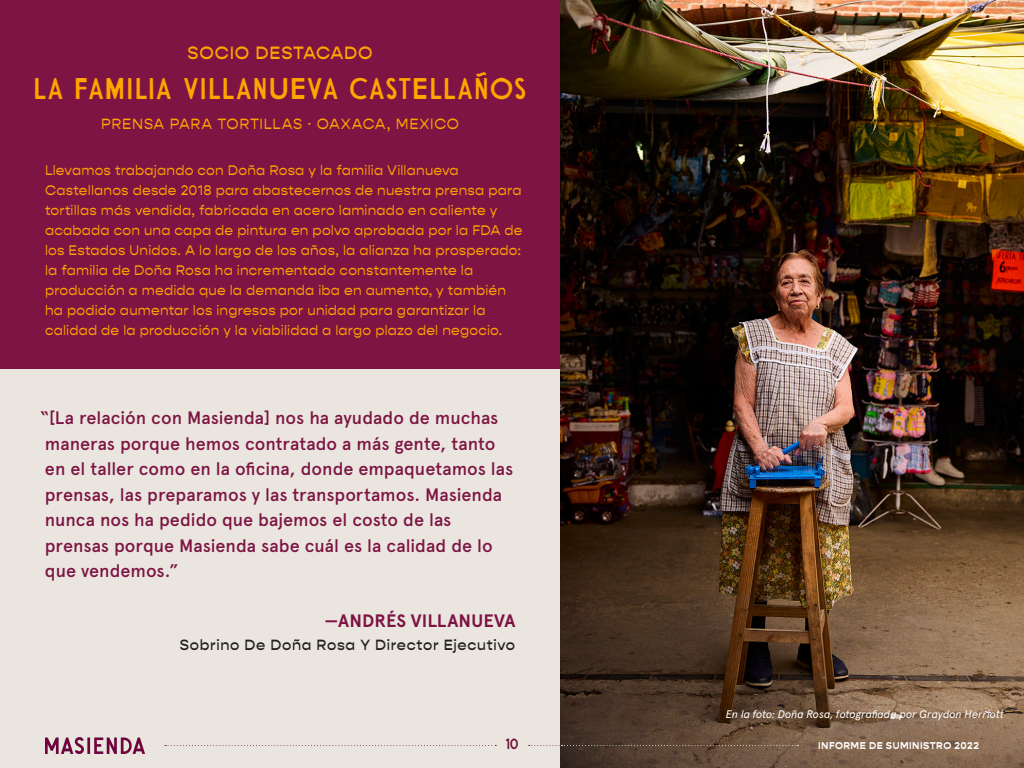
<style>
.page{position:relative;width:1024px;height:768px;background:#eae6df}
.page>*{position:absolute;margin:0;border:0;box-sizing:border-box;transform-origin:0 0}
.t1{font:30px "El Maestro Espanol";letter-spacing:.015em;color:#ffa500}
.t2{font:500 18px/25.5px "Apercu Pro";color:#7d1443}
.t3{font:700 18px "Apercu Pro";letter-spacing:.005em;color:#7d1443}
.t4{font:500 18px "Gopher";letter-spacing:.04em;color:#ffa500}
.t5{font:500 15px "Gopher";letter-spacing:.045em;color:#231f20}
.t6{font:15px "Gopher";letter-spacing:.04em;color:#ffa500}
.t7{font:15px "El Maestro Espanol";color:#73103e}
.t8{font:14px/20px "Gopher";letter-spacing:.015em;color:#ffa500}
.t9{font:italic 11px "Apercu Pro";letter-spacing:-.015em;color:#fff}
.t10{font:700 10px "Gopher";letter-spacing:.05em;color:#fff}
</style>
<div class="page">
<img style="left:45px;top:737px;width:99px;height:16px">
<svg style="left:165px;top:745px;width:331px;height:1px"></svg>
<div style="left:0;top:0;width:592px;height:369px;background:#7d1443"></div>
<img style="left:561px;top:0;width:463px;height:768px">
<svg style="left:529px;top:745px;width:269px;height:1px"></svg>
<p class="t4" style="left:188px;top:42px;width:187px">SOCIO DESTACADO</p>
<p class="t1" style="left:34px;top:72px;width:494px">LA FAMILIA VILLANUEVA CASTELLAÑOS</p>
<p class="t6" style="left:101px;top:115px;width:359px">PRENSA PARA TORTILLAS · OAXACA, MEXICO</p>
<p class="t8" style="left:45px;top:160px;width:479px">Llevamos trabajando con Doña Rosa y la familia Villanueva Castellanos desde 2018 para abastecernos de nuestra prensa para tortillas más vendida, fabricada en acero laminado en caliente y acabada con una capa de pintura en polvo aprobada por la FDA de los Estados Unidos. A lo largo de los años, la alianza ha prosperado: la familia de Doña Rosa ha incrementado constantemente la producción a medida que la demanda iba en aumento, y también ha podido aumentar los ingresos por unidad para garantizar la calidad de la producción y la viabilidad a largo plazo del negocio.</p>
<p class="t2" style="left:40px;top:404px;width:475px">“[La relación con Masienda] nos ha ayudado de muchas maneras porque hemos contratado a más gente, tanto en el taller como en la oficina, donde empaquetamos las prensas, las preparamos y las transportamos. Masienda nunca nos ha pedido que bajemos el costo de las prensas porque Masienda sabe cuál es la calidad de lo que vendemos.”</p>
<p class="t3" style="left:325px;top:607px;width:192px">—ANDRÉS VILLANUEVA</p>
<p class="t5" style="left:180px;top:636px;width:337px">Sobrino De Doña Rosa Y Director Ejecutivo</p>
<p class="t7" style="left:505px;top:736px;width:15px">10</p>
<p class="t9" style="left:726px;top:706px;width:279px">En la foto: Doña Rosa, fotografiada por Graydon Herriott</p>
<p class="t10" style="left:818px;top:740px;width:162px">INFORME DE SUMINISTRO 2022</p>
</div>
